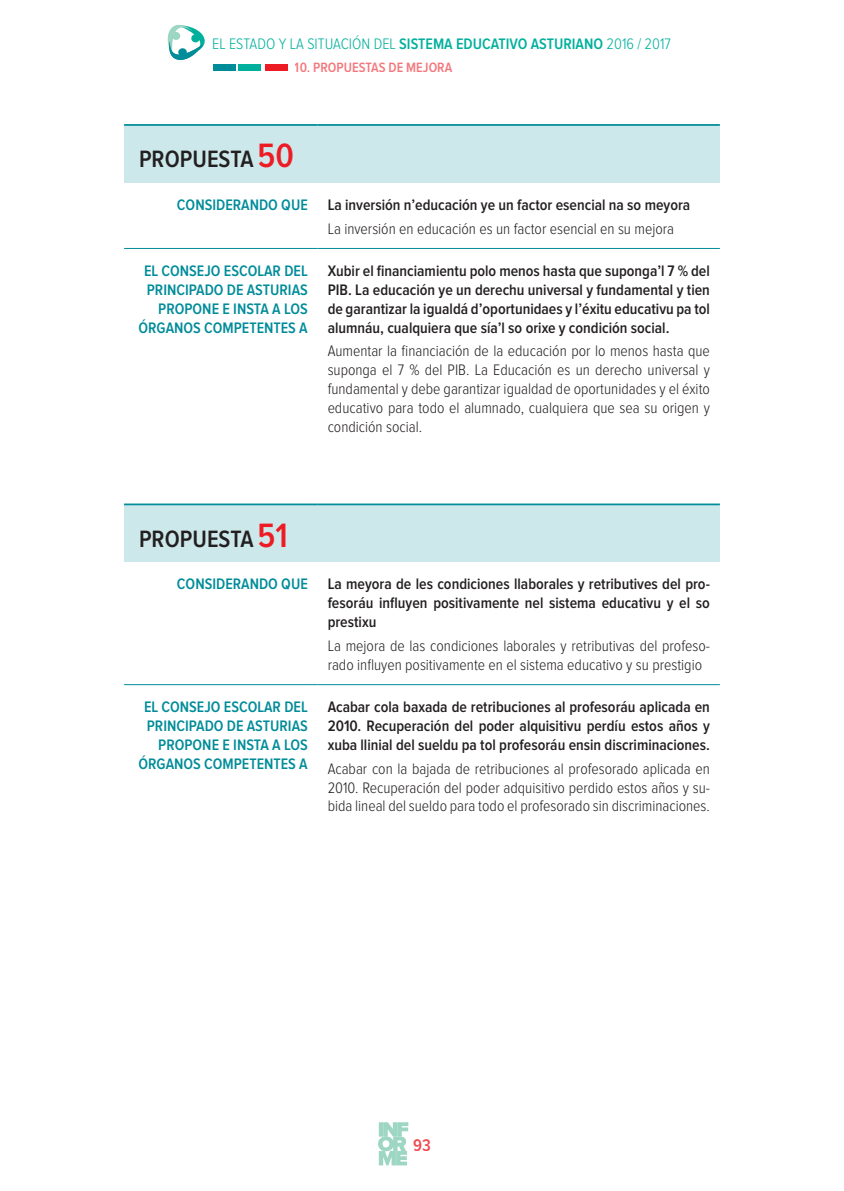
<style>
.page{position:relative;width:844px;height:1191px;background:#fff}
.page>*{position:absolute;margin:0;border:0;box-sizing:border-box;transform-origin:0 0}
.t1{font:600 24.5px "Proxima Nova Cond";color:#231f20}
.t2{font:600 17.5px "Proxima Nova Cond";color:#ed1c24}
.t3{font:300 15.75px/18.9px "Proxima Nova Cond";color:#231f20;text-align:justify}
.t4{font:600 15.75px/18.9px "Proxima Nova Cond";color:#231f20;text-align:justify}
.t5{font:600 15.75px/18.9px "Proxima Nova Cond";color:#008c99;text-align:right}
.t6{font:300 15.75px "Proxima Nova Cond";color:#00b09c}
.t7{font:600 14px "Proxima Nova Cond";color:#ed1c24}
.s1{font-weight:600}
.s2{font-size:35px;color:#ed1c24}
</style>
<div class="page">
<svg style="left:378px;top:1122px;width:30px;height:43px"></svg>
<div style="left:213px;top:64px;width:22px;height:7px;background:#008c99"></div>
<div style="left:238px;top:64px;width:23px;height:7px;background:#00b09c"></div>
<div style="left:265px;top:64px;width:22px;height:7px;background:#ed1c24"></div>
<svg style="left:167px;top:24px;width:38px;height:36px"></svg>
<div style="left:178px;top:48px;width:9px;height:9px;background:#008c99;border-radius:4px"></div>
<div style="left:124px;top:125px;width:595px;height:57px;background:#cce8eb"></div>
<hr style="left:124px;top:248px;width:193px;height:1px;background:#008c99">
<hr style="left:317px;top:248px;width:402px;height:1px;background:#008c99">
<hr style="left:124px;top:124px;width:193px;height:2px;background:#008c99">
<hr style="left:317px;top:124px;width:402px;height:2px;background:#008c99">
<div style="left:124px;top:504px;width:595px;height:58px;background:#cce8eb"></div>
<hr style="left:124px;top:684px;width:193px;height:1px;background:#008c99">
<hr style="left:317px;top:684px;width:402px;height:1px;background:#008c99">
<hr style="left:124px;top:503px;width:193px;height:2px;background:#008c99">
<hr style="left:317px;top:503px;width:402px;height:2px;background:#008c99">
<p class="t6" style="left:212px;top:36px;width:460px">EL ESTADO Y LA SITUACIÓN DEL <span class="s1">SISTEMA EDUCATIVO ASTURIANO</span> 2016 / 2017</p>
<p class="t7" style="left:295px;top:60px;width:159px">10. propuestas de mejora</p>
<h1 class="t1" style="left:139px;top:148px;width:156px">PROPUESTA <span class="s2">50</span></h1>
<p class="t5" style="left:177px;top:196px;width:132px">CONSIDERANDO QUE</p>
<p class="t4" style="left:327px;top:196px;width:364px">La inversión n’educación ye un factor esencial na so meyora</p>
<p class="t3" style="left:327px;top:219px;width:348px">La inversión en educación es un factor esencial en su mejora</p>
<p class="t5" style="left:138px;top:262px;width:171px">EL CONSEJO ESCOLAR DEL<br>PRINCIPADO DE ASTURIAS<br>PROPONE E INSTA A LOS<br>ÓRGANOS COMPETENTES A</p>
<p class="t4" style="left:327px;top:262px;width:383px">Xubir el financiamientu polo menos hasta que suponga’l 7 % del PIB. La educación ye un derechu universal y fundamental y tien de garantizar la igualdá d’oportunidaes y l’éxitu educativu pa tol alumnáu, cualquiera que sía’l so orixe y condición social.</p>
<p class="t3" style="left:327px;top:342px;width:384px">Aumentar la financiación de la educación por lo menos hasta que suponga el 7 % del PIB. La Educación es un derecho universal y fundamental y debe garantizar igualdad de oportunidades y el éxito educativo para todo el alumnado, cualquiera que sea su origen y condición social.</p>
<h1 class="t1" style="left:139px;top:527px;width:150px">PROPUESTA <span class="s2">51</span></h1>
<p class="t5" style="left:177px;top:575px;width:132px">CONSIDERANDO QUE</p>
<p class="t4" style="left:327px;top:575px;width:384px">La meyora de les condiciones llaborales y retributives del pro&shy;fesoráu influyen positivamente nel sistema educativu y el so prestixu</p>
<p class="t3" style="left:327px;top:637px;width:384px">La mejora de las condiciones laborales y retributivas del profeso&shy;rado influyen positivamente en el sistema educativo y su prestigio</p>
<p class="t5" style="left:138px;top:698px;width:171px">EL CONSEJO ESCOLAR DEL<br>PRINCIPADO DE ASTURIAS<br>PROPONE E INSTA A LOS<br>ÓRGANOS COMPETENTES A</p>
<p class="t4" style="left:327px;top:698px;width:383px">Acabar cola baxada de retribuciones al profesoráu aplicada en 2010. Recuperación del poder alquisitivu perdíu estos años y xuba llinial del sueldu pa tol profesoráu ensin discriminaciones.</p>
<p class="t3" style="left:327px;top:759px;width:383px">Acabar con la bajada de retribuciones al profesorado aplicada en 2010. Recuperación del poder adquisitivo perdido estos años y su&shy;bida lineal del sueldo para todo el profesorado sin discriminaciones.</p>
<p class="t2" style="left:413px;top:1137px;width:19px">93</p>
</div>
